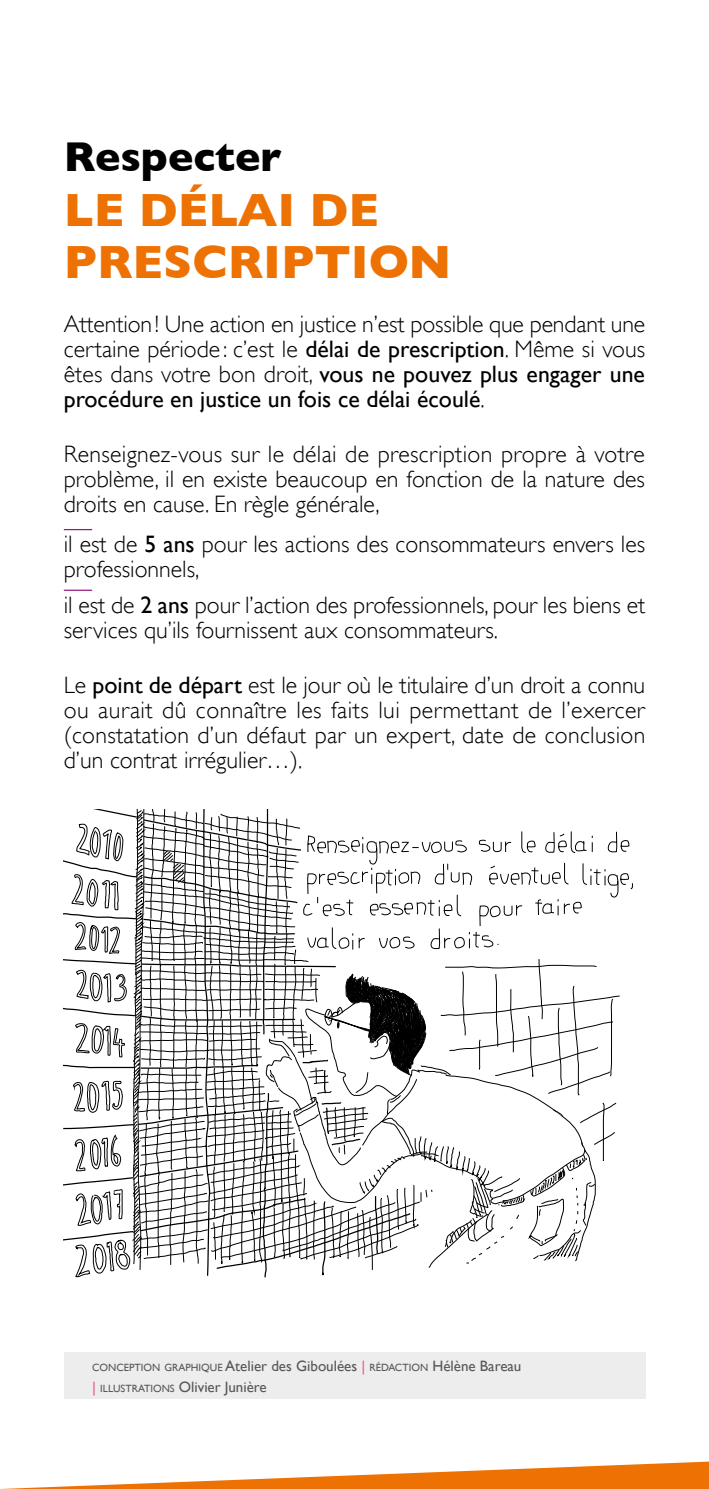
<style>
.page{position:relative;width:709px;height:1489px;background:#fff}
.page>*{position:absolute;margin:0;border:0;box-sizing:border-box;transform-origin:0 0}
.t1{font:700 47.5px/52.5px "Gill Sans";color:#ee7203}
.t2{font:700 42.5px "Gill Sans";color:#000}
.t3{font:300 23.75px/25px "Gill Sans";color:#000;text-align:justify}
.t4{font:15px/21.2px "Gill Sans";color:#575756}
.s1{font-weight:400}
.s2{font-size:10.5px}
.s3{color:#ea5297}
</style>
<div class="page">
<svg style="left:64px;top:529px;width:28px;height:1px"></svg>
<hr style="left:64px;top:589px;width:28px;height:2px;background:#951b81">
<svg style="left:64px;top:809px;width:569px;height:469px"></svg>
<hr style="left:708px;top:0;width:1px;height:386px;background:#ee7203">
<svg style="left:27px;top:1461px;width:682px;height:27px"></svg>
<div style="left:64px;top:1352px;width:581px;height:46px;background:#ededed"></div>
<h2 class="t2" style="left:64px;top:132px;width:219px">Respecter</h2>
<h1 class="t1" style="left:64px;top:183px;width:389px">LE DÉLAI DE<br>PRESCRIPTION</h1>
<p class="t3" style="left:64px;top:311px;width:583px">Attention! Une action en justice n’est possible que pendant une certaine période : c’est le <span class="s1">délai de prescription</span>. Même si vous êtes dans votre bon droit, <span class="s1">vous ne pouvez plus engager une procédure en justice un fois ce délai écoulé</span>.</p>
<p class="t3" style="left:64px;top:441px;width:582px">Renseignez-vous sur le délai de prescription propre à votre problème, il en existe beaucoup en fonction de la nature des droits en cause. En règle générale,</p>
<p class="t3" style="left:64px;top:532px;width:583px">il est de <span class="s1">5 ans</span> pour les actions des consommateurs envers les professionnels,</p>
<p class="t3" style="left:64px;top:592px;width:583px">il est de <span class="s1">2 ans</span> pour l’action des professionnels, pour les biens et services qu’ils fournissent aux consommateurs.</p>
<p class="t3" style="left:64px;top:672px;width:583px">Le <span class="s1">point de départ</span> est le jour où le titulaire d’un droit a connu ou aurait dû connaître les faits lui permettant de l’exercer (constatation d’un défaut par un expert, date de conclusion d’un contrat irrégulier…).</p>
<p class="t4" style="left:92px;top:1354px;width:431px"><span class="s2">CONCEPTION GRAPHIQUE</span> Atelier des Giboulées <span class="s3">|</span> <span class="s2">RÉDACTION</span> Hélène Bareau <span class="s3">|</span> <span class="s2">ILLUSTRATIONS</span> Olivier Junière</p>
</div>
